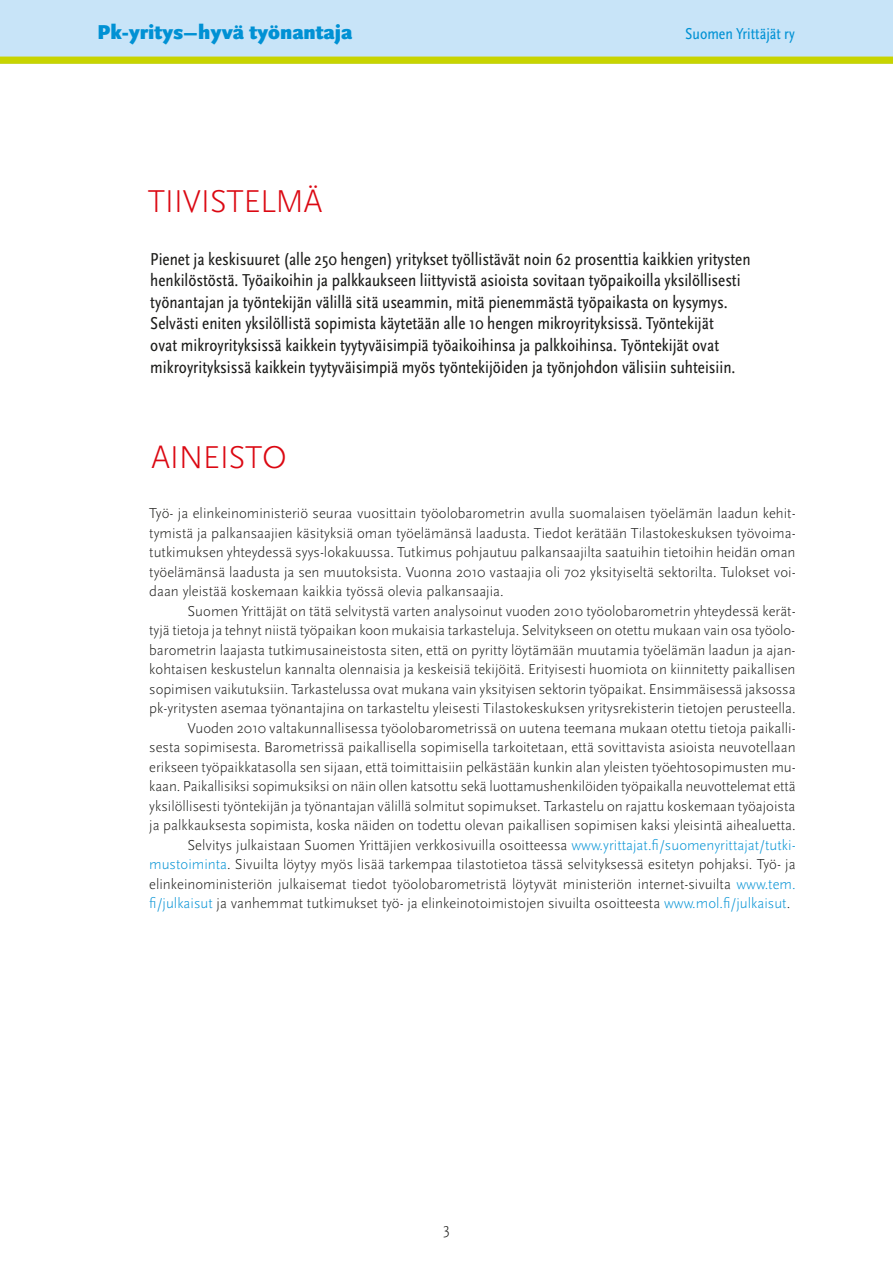
<style>
.page{position:relative;width:893px;height:1263px;background:#fff}
.page>*{position:absolute;margin:0;border:0;box-sizing:border-box;transform-origin:0 0}
.t1{font:300 33px "Scala Sans OT";letter-spacing:-.015em;color:#db0812}
.t2{font:900 21px "Scala Sans OT";color:#0091d4}
.t3{font:condensed 18px/21.6px "Scala Sans OT";color:#1d1d1b}
.t4{font:condensed 16.5px "Scala Sans OT";color:#0091d4}
.t5{font:300 16.5px "Scala Sans OT";color:#1d1d1b}
.t6{font:300 15px/19.5px "Scala Sans OT";color:#1d1d1b;text-align:justify}
.s1{color:#0091d4}
</style>
<div class="page">
<div style="left:0;top:0;width:893px;height:57px;background:#c8e4f8"></div>
<svg style="left:0;top:57px;width:893px;height:7px;background:#c8d407"></svg>
<h2 class="t2" style="left:97px;top:20px;width:256px">Pk-yritys–hyvä työnantaja</h2>
<p class="t4" style="left:685px;top:25px;width:111px">Suomen Yrittäjät ry</p>
<h1 class="t1" style="left:148px;top:183px;width:176px">Tiivistelmä</h1>
<p class="t3" style="left:150px;top:248px;width:602px">Pienet ja keskisuuret (alle 250 hengen) yritykset työllistävät noin 62 prosenttia kaikkien yritysten henkilöstöstä. Työaikoihin ja palkkaukseen liittyvistä asioista sovitaan työpaikoilla yksilöllisesti työnantajan ja työntekijän välillä sitä useammin, mitä pienemmästä työpaikasta on kysymys.<br>Selvästi eniten yksilöllistä sopimista käytetään alle 10 hengen mikroyrityksissä. Työntekijät<br>ovat mikroyrityksissä kaikkein tyytyväisimpiä työaikoihinsa ja palkkoihinsa. Työntekijät ovat mikroyrityksissä kaikkein tyytyväisimpiä myös työntekijöiden ja työnjohdon välisiin suhteisiin.</p>
<h1 class="t1" style="left:151px;top:439px;width:137px">Aineisto</h1>
<p class="t6" style="left:149px;top:504px;width:648px">Työ- ja elinkeinoministeriö seuraa vuosittain työolobarometrin avulla suomalaisen työelämän laadun kehit&shy;tymistä ja palkansaajien käsityksiä oman työelämänsä laadusta. Tiedot kerätään Tilastokeskuksen työvoima&shy;tutkimuksen yhteydessä syys-lokakuussa. Tutkimus pohjautuu palkansaajilta saatuihin tietoihin heidän oman työelämänsä laadusta ja sen muutoksista. Vuonna 2010 vastaajia oli 702 yksityiseltä sektorilta. Tulokset voi&shy;daan yleistää koskemaan kaikkia työssä olevia palkansaajia.</p>
<p class="t6" style="left:188px;top:601px;width:610px">Suomen Yrittäjät on tätä selvitystä varten analysoinut vuoden 2010 työolobarometrin yhteydessä kerät-</p>
<p class="t6" style="left:149px;top:621px;width:647px">tyjä tietoja ja tehnyt niistä työpaikan koon mukaisia tarkasteluja. Selvitykseen on otettu mukaan vain osa työolo-</p>
<p class="t6" style="left:149px;top:640px;width:648px">barometrin laajasta tutkimusaineistosta siten, että on pyritty löytämään muutamia työelämän laadun ja ajan-</p>
<p class="t6" style="left:149px;top:660px;width:648px">kohtaisen keskustelun kannalta olennaisia ja keskeisiä tekijöitä. Erityisesti huomiota on kiinnitetty paikallisen</p>
<p class="t6" style="left:149px;top:679px;width:648px">sopimisen vaikutuksiin. Tarkastelussa ovat mukana vain yksityisen sektorin työpaikat. Ensimmäisessä jaksossa</p>
<p class="t6" style="left:149px;top:699px;width:648px">pk-yritysten asemaa työnantajina on tarkasteltu yleisesti Tilastokeskuksen yritysrekisterin tietojen perusteella.</p>
<p class="t6" style="left:188px;top:718px;width:610px">Vuoden 2010 valtakunnallisessa työolobarometrissä on uutena teemana mukaan otettu tietoja paikalli-</p>
<p class="t6" style="left:149px;top:738px;width:648px">sesta sopimisesta. Barometrissä paikallisella sopimisella tarkoitetaan, että sovittavista asioista neuvotellaan</p>
<p class="t6" style="left:149px;top:757px;width:648px">erikseen työpaikkatasolla sen sijaan, että toimittaisiin pelkästään kunkin alan yleisten työehtosopimusten mu-</p>
<p class="t6" style="left:149px;top:777px;width:648px">kaan. Paikallisiksi sopimuksiksi on näin ollen katsottu sekä luottamushenkilöiden työpaikalla neuvottelemat että</p>
<p class="t6" style="left:149px;top:796px;width:648px">yksilöllisesti työntekijän ja työnantajan välillä solmitut sopimukset. Tarkastelu on rajattu koskemaan työajoista</p>
<p class="t6" style="left:149px;top:816px;width:648px">ja palkkauksesta sopimista, koska näiden on todettu olevan paikallisen sopimisen kaksi yleisintä aihealuetta.</p>
<p class="t6" style="left:188px;top:835px;width:610px">Selvitys julkaistaan Suomen Yrittäjien verkkosivuilla osoitteessa <span class="s1">www.yrittajat.fi/suomenyrittajat/tutki-</span></p>
<p class="t6" style="left:149px;top:855px;width:648px"><span class="s1">mustoiminta</span>. Sivuilta löytyy myös lisää tarkempaa tilastotietoa tässä selvityksessä esitetyn pohjaksi. Työ- ja</p>
<p class="t6" style="left:149px;top:874px;width:648px">elinkeinoministeriön julkaisemat tiedot työolobarometristä löytyvät ministeriön internet-sivuilta <span class="s1">www.tem.</span></p>
<p class="t6" style="left:149px;top:894px;width:642px"><span class="s1">fi/julkaisut</span> ja vanhemmat tutkimukset työ- ja elinkeinotoimistojen sivuilta osoitteesta <span class="s1">www.mol.fi/julkaisut</span>.</p>
<p class="t5" style="left:443px;top:1220px;width:8px">3</p>
</div>
